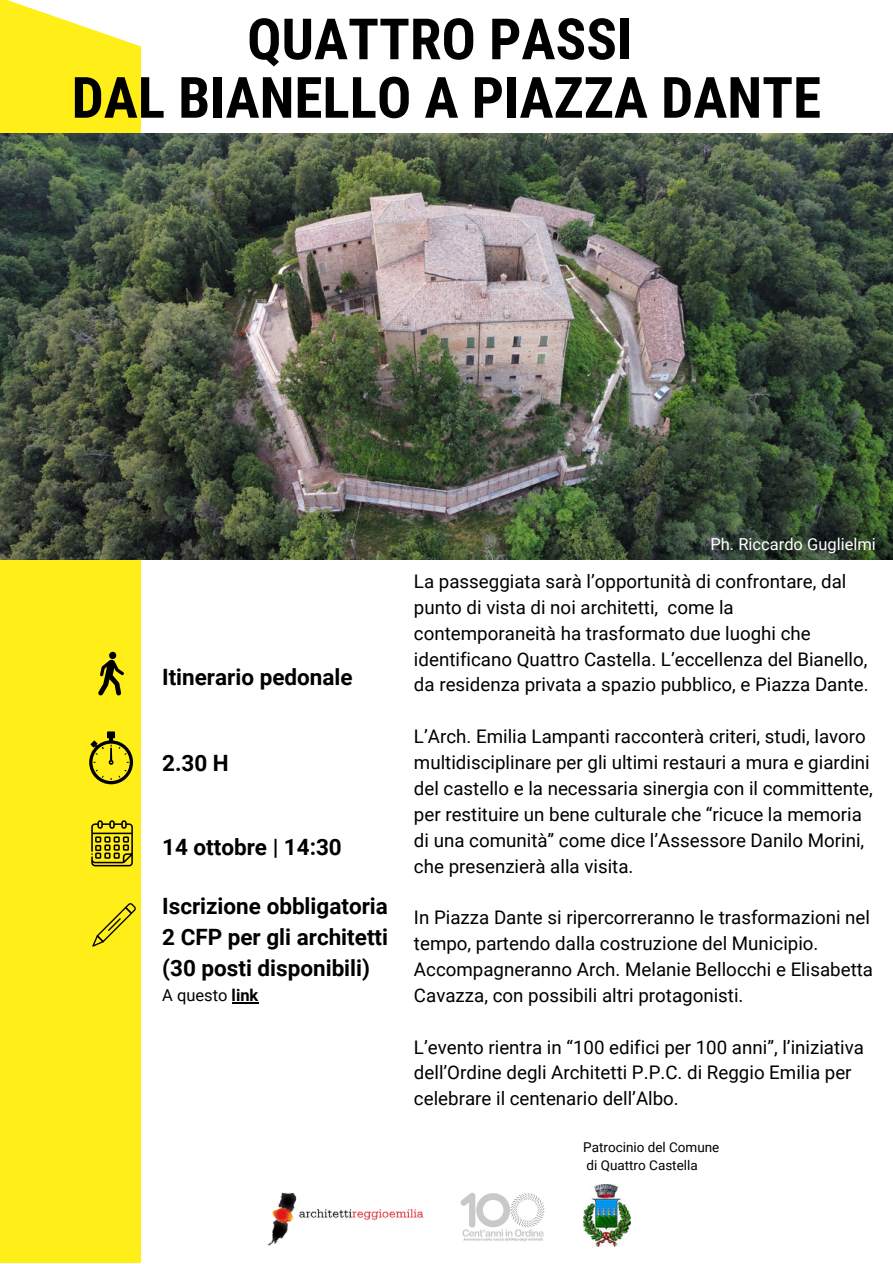
<style>
.page{position:relative;width:893px;height:1264px;background:#fff}
.page>*{position:absolute;margin:0;border:0;box-sizing:border-box;transform-origin:0 0}
.t1{font:700 57px "Roboto Condensed";color:#000}
.t2{font:700 22.5px "Roboto";color:#000}
.t3{font:18.75px/25.8px "Roboto";color:#000}
.t4{font:16.5px "Roboto";color:#fff}
.t5{font:16.5px "Roboto";color:#000}
.t6{font:13.5px "Roboto";color:#000}
.s1{font-weight:700}
</style>
<div class="page">
<div style="left:0;top:0;width:141px;height:1262px;background:#ffee17"></div>
<img style="left:0;top:133px;width:892px;height:426px">
<div style="left:109px;top:651px;width:7px;height:8px;background:#000;border-radius:50%"></div>
<svg style="left:98px;top:659px;width:26px;height:36px"></svg>
<svg style="left:91px;top:820px;width:42px;height:46px"></svg>
<div style="left:89px;top:740px;width:44px;height:44px;border:3px solid #000;border-radius:50%"></div>
<svg style="left:90px;top:731px;width:39px;height:49px"></svg>
<svg style="left:92px;top:903px;width:44px;height:43px"></svg>
<img style="left:267px;top:1192px;width:157px;height:54px">
<img style="left:460px;top:1192px;width:85px;height:50px">
<img style="left:583px;top:1184px;width:47px;height:61px">
<svg style="left:232px;top:1002px;width:26px;height:1px"></svg>
<p class="t1" style="left:247px;top:6px;width:387px">QUATTRO PASSI</p>
<p class="t1" style="left:72px;top:65px;width:750px">DAL BIANELLO A PIAZZA DANTE</p>
<p class="t2" style="left:162px;top:664px;width:192px">Itinerario pedonale</p>
<p class="t2" style="left:162px;top:750px;width:68px">2.30 H</p>
<p class="t2" style="left:162px;top:834px;width:181px">14 ottobre | 14:30</p>
<p class="t2" style="left:162px;top:892px;width:227px">Iscrizione obbligatoria</p>
<p class="t2" style="left:162px;top:924px;width:227px">2 CFP per gli architetti</p>
<p class="t2" style="left:162px;top:955px;width:209px">(30 posti disponibili)</p>
<p class="t5" style="left:162px;top:985px;width:98px">A questo <span class="s1">link</span></p>
<p class="t4" style="left:710px;top:535px;width:167px">Ph. Riccardo Guglielmi</p>
<p class="t3" style="left:414px;top:568px;width:456px">La passeggiata sarà l’opportunità di confrontare, dal punto di vista di noi architetti, come la contemporaneità ha trasformato due luoghi che identificano Quattro Castella. L’eccellenza del Bianello, da residenza privata a spazio pubblico, e Piazza Dante.</p>
<p class="t3" style="left:414px;top:724px;width:460px">L’Arch. Emilia Lampanti racconterà criteri, studi, lavoro multidisciplinare per gli ultimi restauri a mura e giardini del castello e la necessaria sinergia con il committente, per restituire un bene culturale che “ricuce la memoria di una comunità” come dice l’Assessore Danilo Morini, che presenzierà alla visita.</p>
<p class="t3" style="left:414px;top:905px;width:460px">In Piazza Dante si ripercorreranno le trasformazioni nel tempo, partendo dalla costruzione del Municipio.<br>Accompagneranno Arch. Melanie Bellocchi e Elisabetta Cavazza, con possibili altri protagonisti.</p>
<p class="t3" style="left:414px;top:1034px;width:451px">L’evento rientra in “100 edifici per 100 anni”, l’iniziativa dell’Ordine degli Architetti P.P.C. di Reggio Emilia per celebrare il centenario dell’Albo.</p>
<p class="t6" style="left:583px;top:1139px;width:138px">Patrocinio del Comune</p>
<p class="t6" style="left:586px;top:1157px;width:113px">di Quattro Castella</p>
</div>
